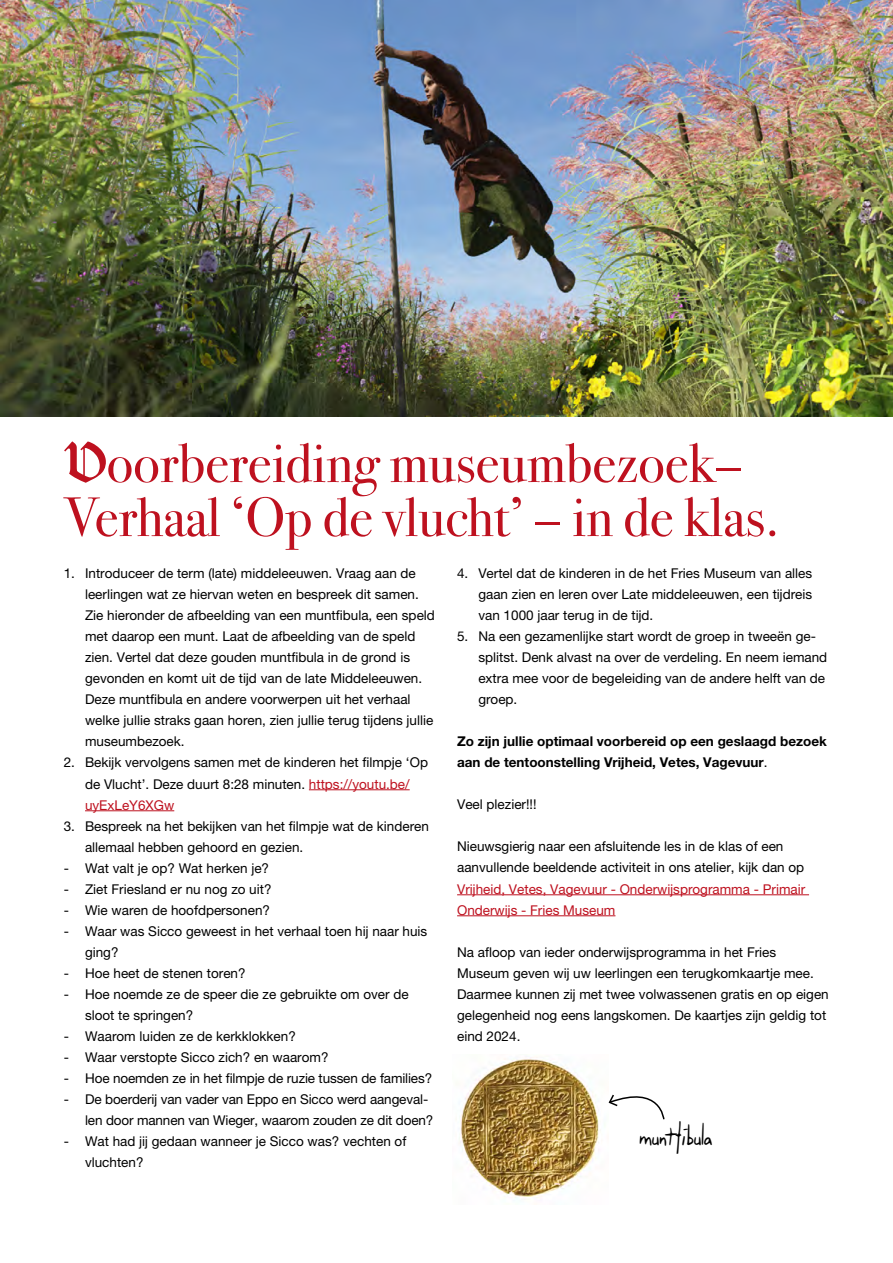
<style>
.page{position:relative;width:893px;height:1263px;background:#fff}
.page>*{position:absolute;margin:0;border:0;box-sizing:border-box;transform-origin:0 0}
.t1{font:55.5px/54px "Bodoni Svty Two ITCTT Book";color:#be111f}
.t2{font:39.9px "US Kidsscript";color:#000}
.t3{font:13.5px/21px "Helvetica Neue LT Pro";color:#000}
.t4{font:700 13.5px/21px "Helvetica Neue LT Pro";color:#000}
.t5{font:13.5px/21px "Helvetica Neue LT Pro";color:#be111f}
.s1{font-family:"DS Caslon Gotisch"}
.s2{color:#be111f}
.s3{font-weight:400}
</style>
<div class="page">
<img style="left:0;top:0;width:893px;height:417px">
<hr style="left:309px;top:789px;width:101px;height:1px;background:#be111f">
<hr style="left:85px;top:810px;width:89px;height:1px;background:#be111f">
<hr style="left:457px;top:894px;width:352px;height:1px;background:#be111f">
<hr style="left:457px;top:915px;width:158px;height:1px;background:#be111f">
<img style="left:460px;top:1057px;width:139px;height:143px">
<svg style="left:608px;top:1094px;width:57px;height:26px"></svg>
<h1 class="t1" style="left:64px;top:436px;width:717px"><span class="s1">V</span>oorbereiding museumbezoek–<br>Verhaal ‘Op de vlucht’ – in de klas.</h1>
<p class="t3" style="left:85px;top:563px;width:351px;text-indent:-21px">1. Introduceer de term (late) middeleeuwen. Vraag aan de leerlingen wat ze hiervan weten en bespreek dit samen.<br>Zie hieronder de afbeelding van een muntfibula, een speld met daarop een munt. Laat de afbeelding van de speld zien. Vertel dat deze gouden muntfibula in de grond is gevonden en komt uit de tijd van de late Middeleeuwen.<br>Deze muntfibula en andere voorwerpen uit het verhaal welke jullie straks gaan horen, zien jullie terug tijdens jullie museumbezoek.</p>
<p class="t3" style="left:85px;top:752px;width:344px;text-indent:-21px">2. Bekijk vervolgens samen met de kinderen het filmpje ‘Op de Vlucht’. Deze duurt 8:28 minuten. <span class="s2">https://youtu.be/ uyExLeY6XGw</span></p>
<p class="t3" style="left:85px;top:815px;width:345px;text-indent:-21px">3. Bespreek na het bekijken van het filmpje wat de kinderen allemaal hebben gehoord en gezien.</p>
<p class="t3" style="left:64px;top:857px;width:207px">- Wat valt je op? Wat herken je?</p>
<p class="t3" style="left:64px;top:878px;width:209px">- Ziet Friesland er nu nog zo uit?</p>
<p class="t3" style="left:64px;top:899px;width:208px">- Wie waren de hoofdpersonen?</p>
<p class="t3" style="left:85px;top:920px;width:344px;text-indent:-21px">- Waar was Sicco geweest in het verhaal toen hij naar huis ging?</p>
<p class="t3" style="left:64px;top:962px;width:183px">- Hoe heet de stenen toren?</p>
<p class="t3" style="left:85px;top:983px;width:325px;text-indent:-21px">- Hoe noemde ze de speer die ze gebruikte om over de sloot te springen?</p>
<p class="t3" style="left:64px;top:1025px;width:234px">- Waarom luiden ze de kerkklokken?</p>
<p class="t3" style="left:64px;top:1046px;width:266px">- Waar verstopte Sicco zich? en waarom?</p>
<p class="t3" style="left:64px;top:1067px;width:370px">- Hoe noemden ze in het filmpje de ruzie tussen de families?</p>
<p class="t3" style="left:85px;top:1088px;width:350px;text-indent:-21px">- De boerderij van vader van Eppo en Sicco werd aangeval&shy;len door mannen van Wieger, waarom zouden ze dit doen?</p>
<p class="t3" style="left:85px;top:1130px;width:323px;text-indent:-21px">- Wat had jij gedaan wanneer je Sicco was? vechten of vluchten?</p>
<p class="t3" style="left:478px;top:563px;width:335px;text-align:justify;text-indent:-21px">4. Vertel dat de kinderen in de het Fries Museum van alles gaan zien en leren over Late middeleeuwen, een tijdreis van 1000 jaar terug in de tijd.</p>
<p class="t3" style="left:478px;top:626px;width:350px;text-indent:-21px">5. Na een gezamenlijke start wordt de groep in tweeën ge&shy;splitst. Denk alvast na over de verdeling. En neem iemand extra mee voor de begeleiding van de andere helft van de groep.</p>
<p class="t4" style="left:457px;top:731px;width:371px">Zo zijn jullie optimaal voorbereid op een geslaagd bezoek aan de tentoonstelling Vrijheid, Vetes, Vagevuur<span class="s3">.</span></p>
<p class="t3" style="left:457px;top:794px;width:81px">Veel plezier!!!</p>
<p class="t3" style="left:457px;top:836px;width:349px">Nieuwsgierig naar een afsluitende les in de klas of een aanvullende beeldende activiteit in ons atelier, kijk dan op</p>
<p class="t5" style="left:457px;top:878px;width:350px">Vrijheid, Vetes, Vagevuur - Onderwijsprogramma - Primair<br>Onderwijs - Fries Museum</p>
<p class="t3" style="left:457px;top:941px;width:373px">Na afloop van ieder onderwijsprogramma in het Fries Museum geven wij uw leerlingen een terugkomkaartje mee.<br>Daarmee kunnen zij met twee volwassenen gratis en op eigen gelegenheid nog eens langskomen. De kaartjes zijn geldig tot eind 2024.</p>
<h2 class="t2" style="left:639px;top:1117px;width:74px">muntfibula</h2>
</div>
